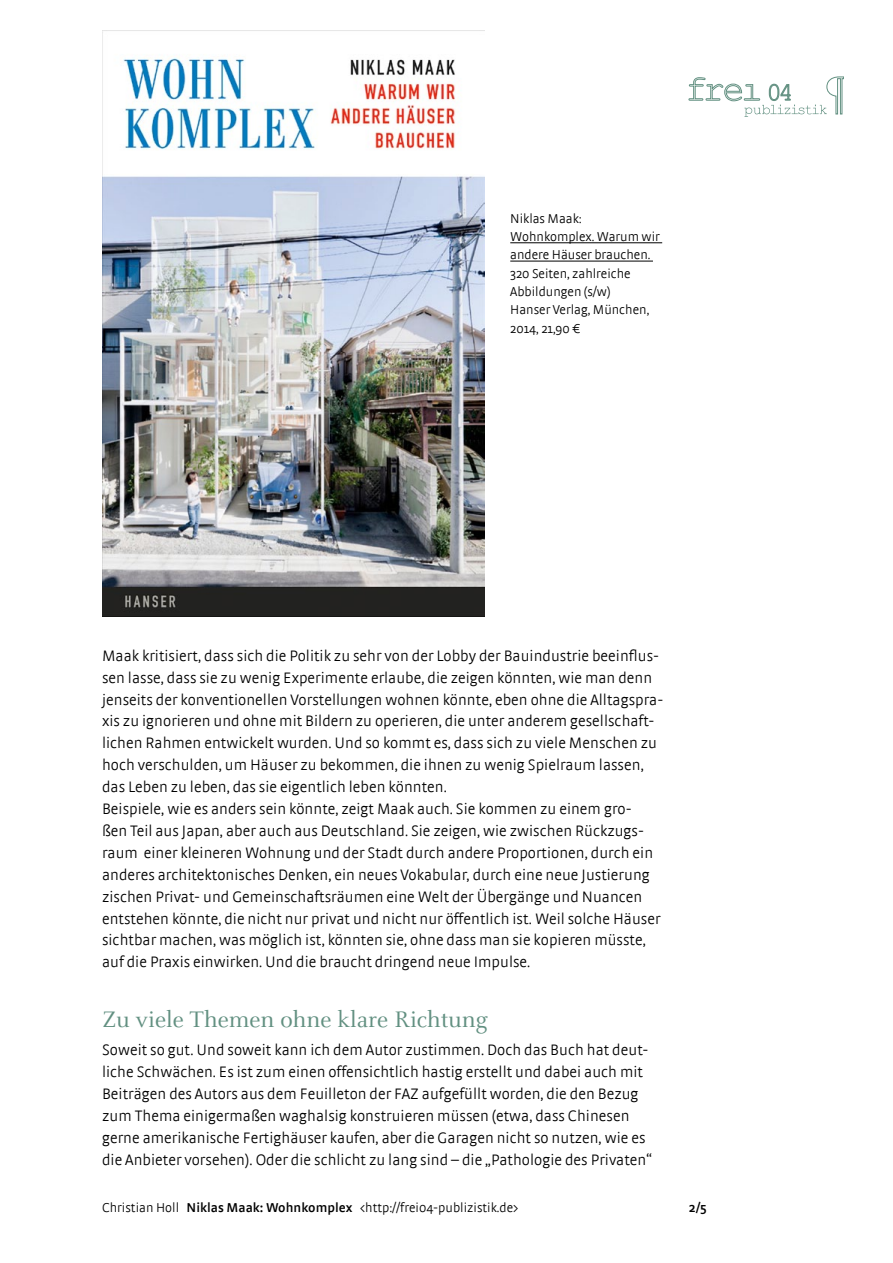
<style>
.page{position:relative;width:893px;height:1263px;background:#fff}
.page>*{position:absolute;margin:0;border:0;box-sizing:border-box;transform-origin:0 0}
.t1{font:24.75px "Celeste";color:#629081}
.t2{font:300 15.9px/21.9px "Strada";letter-spacing:.005em;color:#000}
.t3{font:300 13.5px/18.3px "Strada";color:#000}
.t4{font:600 13.5px "Strada";color:#000}
.s1{font-weight:600}
</style>
<div class="page">
<svg style="left:689px;top:77px;width:155px;height:40px"></svg>
<hr style="left:510px;top:242px;width:152px;height:1px;background:#000">
<hr style="left:510px;top:261px;width:143px;height:1px;background:#000">
<img style="left:102px;top:31px;width:383px;height:586px">
<p class="t3" style="left:510px;top:209px;width:151px">Niklas Maak:<br>Wohnkomplex. Warum wir andere Häuser brauchen.<br>320 Seiten, zahlreiche<br>Abbildungen (s/w)<br>Hanser Verlag, München,<br>2014, 21,90 €</p>
<p class="t2" style="left:102px;top:644px;width:563px">Maak kritisiert, dass sich die Politik zu sehr von der Lobby der Bauindustrie beeinflus&shy;sen lasse, dass sie zu wenig Experimente erlaube, die zeigen könnten, wie man denn jenseits der konventionellen Vorstellungen wohnen könnte, eben ohne die Alltagspra&shy;xis zu ignorieren und ohne mit Bildern zu operieren, die unter anderem gesellschaft&shy;lichen Rahmen entwickelt wurden. Und so kommt es, dass sich zu viele Menschen zu hoch verschulden, um Häuser zu bekommen, die ihnen zu wenig Spielraum lassen, das Leben zu leben, das sie eigentlich leben könnten.<br>Beispiele, wie es anders sein könnte, zeigt Maak auch. Sie kommen zu einem gro-<br>ßen Teil aus Japan, aber auch aus Deutschland. Sie zeigen, wie zwischen Rückzugs&shy;raum einer kleineren Wohnung und der Stadt durch andere Proportionen, durch ein anderes architektonisches Denken, ein neues Vokabular, durch eine neue Justierung zischen Privat- und Gemeinschaftsräumen eine Welt der Übergänge und Nuancen entstehen könnte, die nicht nur privat und nicht nur öffentlich ist. Weil solche Häuser sichtbar machen, was möglich ist, könnten sie, ohne dass man sie kopieren müsste, auf die Praxis einwirken. Und die braucht dringend neue Impulse.</p>
<h1 class="t1" style="left:102px;top:1006px;width:387px">Zu viele Themen ohne klare Richtung</h1>
<p class="t2" style="left:102px;top:1039px;width:551px">Soweit so gut. Und soweit kann ich dem Autor zustimmen. Doch das Buch hat deut&shy;liche Schwächen. Es ist zum einen offensichtlich hastig erstellt und dabei auch mit Beiträgen des Autors aus dem Feuilleton der FAZ aufgefüllt worden, die den Bezug zum Thema einigermaßen waghalsig konstruieren müssen (etwa, dass Chinesen gerne amerikanische Fertighäuser kaufen, aber die Garagen nicht so nutzen, wie es die Anbieter vorsehen). Oder die schlicht zu lang sind – die „Pathologie des Privaten“</p>
<p class="t3" style="left:102px;top:1198px;width:418px">Christian Holl <span class="s1">Niklas Maak: Wohnkomplex</span> &lt;http://frei04-publizistik.de&gt;</p>
<p class="t4" style="left:689px;top:1199px;width:19px">2/5</p>
</div>
